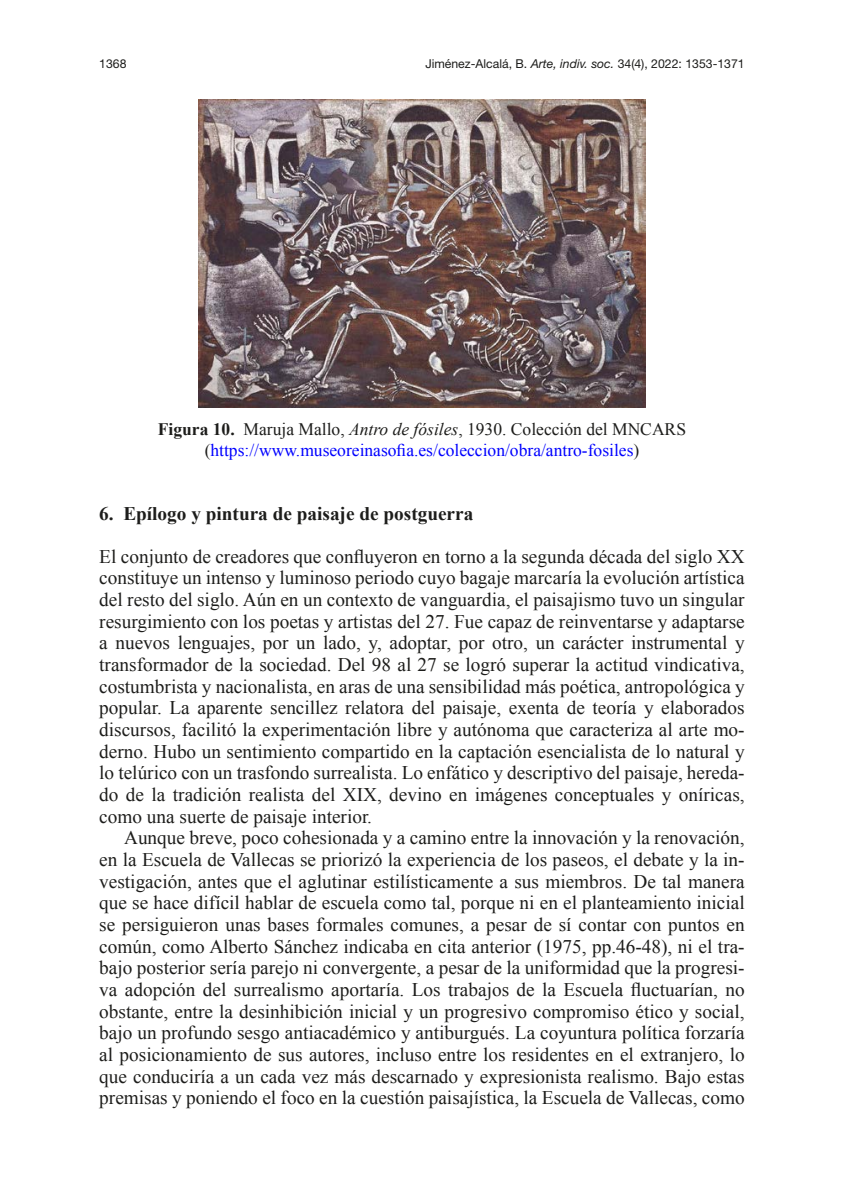
<style>
.page{position:relative;width:844px;height:1191px;background:#fff}
.page>*{position:absolute;margin:0;border:0;box-sizing:border-box;transform-origin:0 0}
._01_Texto_General{font:19.25px/21.7px "Times New Roman";color:#1d1d1b;text-align:justify}
._01-1_Texto_General{font:19.25px/21.7px "Times New Roman";color:#1d1d1b;text-align:justify}
._02_Titulo_1{font:700 19.25px "Times New Roman";color:#1d1d1b}
._08_Pie_de_figuras{font:17.5px/21.7px "Times New Roman";color:#00f;text-align:center}
.t1{font:12.25px "Helvetica Neue LT Std";color:#1d1d1b}
.s1{font-style:italic}
.s2{font-weight:700;color:#1d1d1b}
.s3{color:#1d1d1b}
.s4{font-style:italic;color:#1d1d1b}
</style>
<div class="page">
<img style="left:198px;top:99px;width:447px;height:309px">
<p class="t1" style="left:99px;top:57px;width:29px">1368</p>
<p class="t1" style="left:425px;top:57px;width:321px">Jiménez-Alcalá, B. <span class="s1">Arte, indiv. soc.</span> 34(4), 2022: 1353-1371</p>
<p class="_08_Pie_de_figuras" style="left:158px;top:418px;width:529px"><span class="s2">Figura 10.</span> <span class="s3">Maruja Mallo,</span> <span class="s4">Antro de fósiles</span><span class="s3">, 1930. Colección del MNCARS (</span>https://www.museoreinasofia.es/coleccion/obra/antro-fosiles<span class="s3">)</span></p>
<p class="_02_Titulo_1" style="left:99px;top:500px;width:375px">6. Epílogo y pintura de paisaje de postguerra</p>
<p class="_01-1_Texto_General" style="left:99px;top:545px;width:646px">El conjunto de creadores que confluyeron en torno a la segunda década del siglo XX constituye un intenso y luminoso periodo cuyo bagaje marcaría la evolución artística del resto del siglo. Aún en un contexto de vanguardia, el paisajismo tuvo un singular resurgimiento con los poetas y artistas del 27. Fue capaz de reinventarse y adaptarse a nuevos lenguajes, por un lado, y, adoptar, por otro, un carácter instrumental y transformador de la sociedad. Del 98 al 27 se logró superar la actitud vindicativa, costumbrista y nacionalista, en aras de una sensibilidad más poética, antropológica y popular. La aparente sencillez relatora del paisaje, exenta de teoría y elaborados discursos, facilitó la experimentación libre y autónoma que caracteriza al arte mo&shy;derno. Hubo un sentimiento compartido en la captación esencialista de lo natural y lo telúrico con un trasfondo surrealista. Lo enfático y descriptivo del paisaje, hereda&shy;do de la tradición realista del XIX, devino en imágenes conceptuales y oníricas, como una suerte de paisaje interior.</p>
<p class="_01_Texto_General" style="left:99px;top:826px;width:646px;text-indent:25px">Aunque breve, poco cohesionada y a camino entre la innovación y la renovación, en la Escuela de Vallecas se priorizó la experiencia de los paseos, el debate y la in&shy;vestigación, antes que el aglutinar estilísticamente a sus miembros. De tal manera que se hace difícil hablar de escuela como tal, porque ni en el planteamiento inicial se persiguieron unas bases formales comunes, a pesar de sí contar con puntos en común, como Alberto Sánchez indicaba en cita anterior (1975, pp.46-48), ni el tra&shy;bajo posterior sería parejo ni convergente, a pesar de la uniformidad que la progresi&shy;va adopción del surrealismo aportaría. Los trabajos de la Escuela fluctuarían, no obstante, entre la desinhibición inicial y un progresivo compromiso ético y social, bajo un profundo sesgo antiacadémico y antiburgués. La coyuntura política forzaría al posicionamiento de sus autores, incluso entre los residentes en el extranjero, lo que conduciría a un cada vez más descarnado y expresionista realismo. Bajo estas premisas y poniendo el foco en la cuestión paisajística, la Escuela de Vallecas, como</p>
</div>
